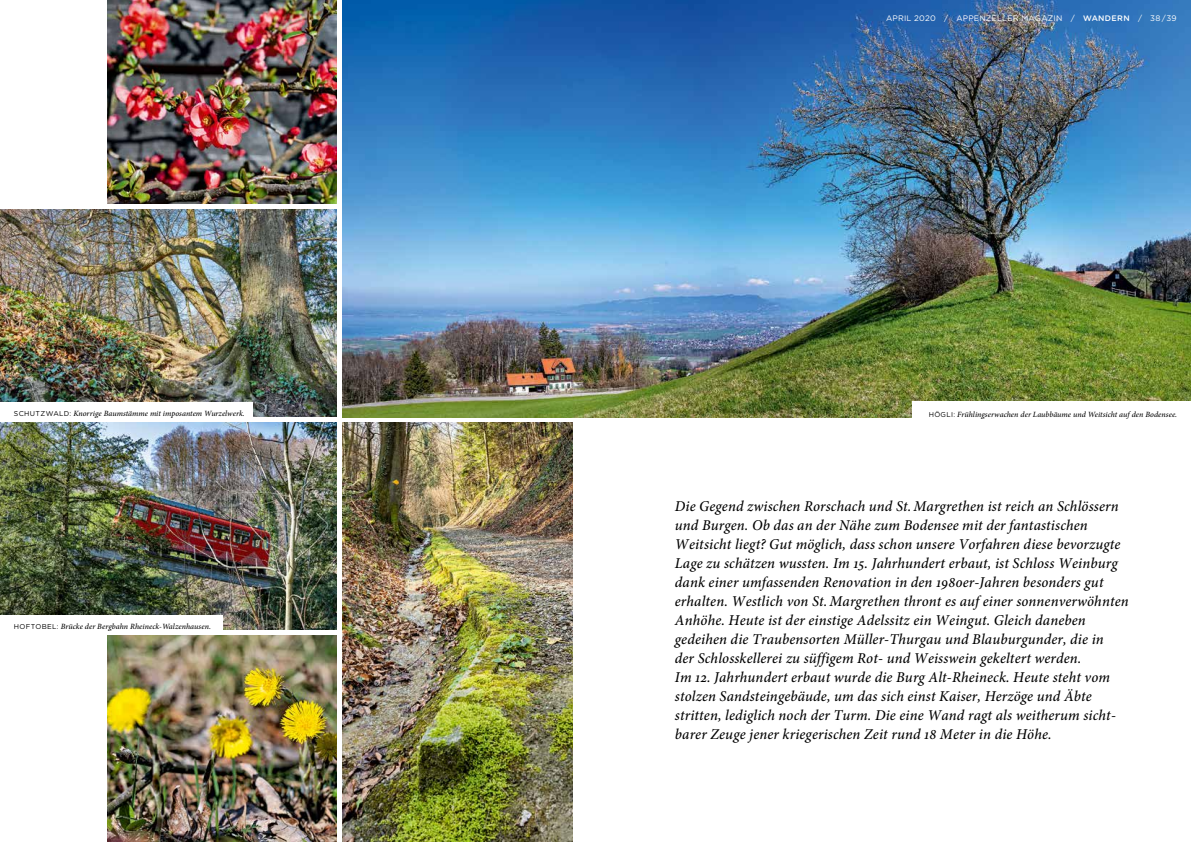
<style>
.page{position:relative;width:1191px;height:842px;background:#fff}
.page>*{position:absolute;margin:0;border:0;box-sizing:border-box;transform-origin:0 0}
.t1{font:italic 500 15px/19px "Minion Pro";letter-spacing:.01em;color:#000}
.t2{font:italic 500 8px "Minion Pro";letter-spacing:.005em;color:#000}
.t3{font:8px "Gotham Rounded";letter-spacing:.02em;color:#fff}
.t4{font:7px "Gotham Rounded";letter-spacing:.05em;color:#000}
.s1{font-weight:500}
.s2{font-family:"Gotham Rounded";font-weight:400;font-style:normal;font-size:7px}
</style>
<div class="page">
<img style="left:0;top:423px;width:337px;height:206px">
<div style="left:0;top:615px;width:222px;height:17px;background:#fff"></div>
<img style="left:343px;top:0;width:848px;height:417px">
<div style="left:912px;top:401px;width:279px;height:22px;background:#fff"></div>
<img style="left:107px;top:0;width:230px;height:203px">
<img style="left:0;top:209px;width:336px;height:207px">
<img style="left:107px;top:636px;width:230px;height:206px">
<img style="left:343px;top:423px;width:229px;height:419px">
<div style="left:0;top:402px;width:252px;height:17px;background:#fff"></div>
<p class="t3" style="left:886px;top:13px;width:292px">APRIL 2020 / APPENZELLER MAGAZIN / <span class="s1">WANDERN</span> / 38 / 39</p>
<p class="t2" style="left:73px;top:408px;width:173px">Knorrige Baumstämme mit imposantem Wurzelwerk.</p>
<p class="t4" style="left:14px;top:409px;width:59px">SCHUTZWALD:</p>
<p class="t2" style="left:928px;top:409px;width:250px"><span class="s2">HÖGLI:</span> Frühlingserwachen der Laubbäume und Weitsicht auf den Bodensee.</p>
<p class="t2" style="left:14px;top:621px;width:198px"><span class="s2">HOFTOBEL:</span> Brücke der Bergbahn Rheineck-Walzenhausen.</p>
<p class="t1" style="left:675px;top:497px;width:455px">Die Gegend zwischen Rorschach und St.Margrethen ist reich an Schlössern und Burgen. Ob das an der Nähe zum Bodensee mit der fantastischen Weitsicht liegt? Gut möglich, dass schon unsere Vorfahren diese bevorzugte Lage zu schätzen wussten. Im 15. Jahrhundert erbaut, ist Schloss Weinburg dank einer umfassenden Renovation in den 1980er-Jahren besonders gut erhalten. Westlich von St.Margrethen thront es auf einer sonnenverwöhnten Anhöhe. Heute ist der einstige Adelssitz ein Weingut. Gleich daneben gedeihen die Traubensorten Müller-Thurgau und Blauburgunder, die in<br>der Schlosskellerei zu süffigem Rot- und Weisswein gekeltert werden.<br>Im 12. Jahrhundert erbaut wurde die Burg Alt-Rheineck. Heute steht vom stolzen Sandsteingebäude, um das sich einst Kaiser, Herzöge und Äbte stritten, lediglich noch der Turm. Die eine Wand ragt als weitherum sicht&shy;barer Zeuge jener kriegerischen Zeit rund 18 Meter in die Höhe.</p>
</div>
